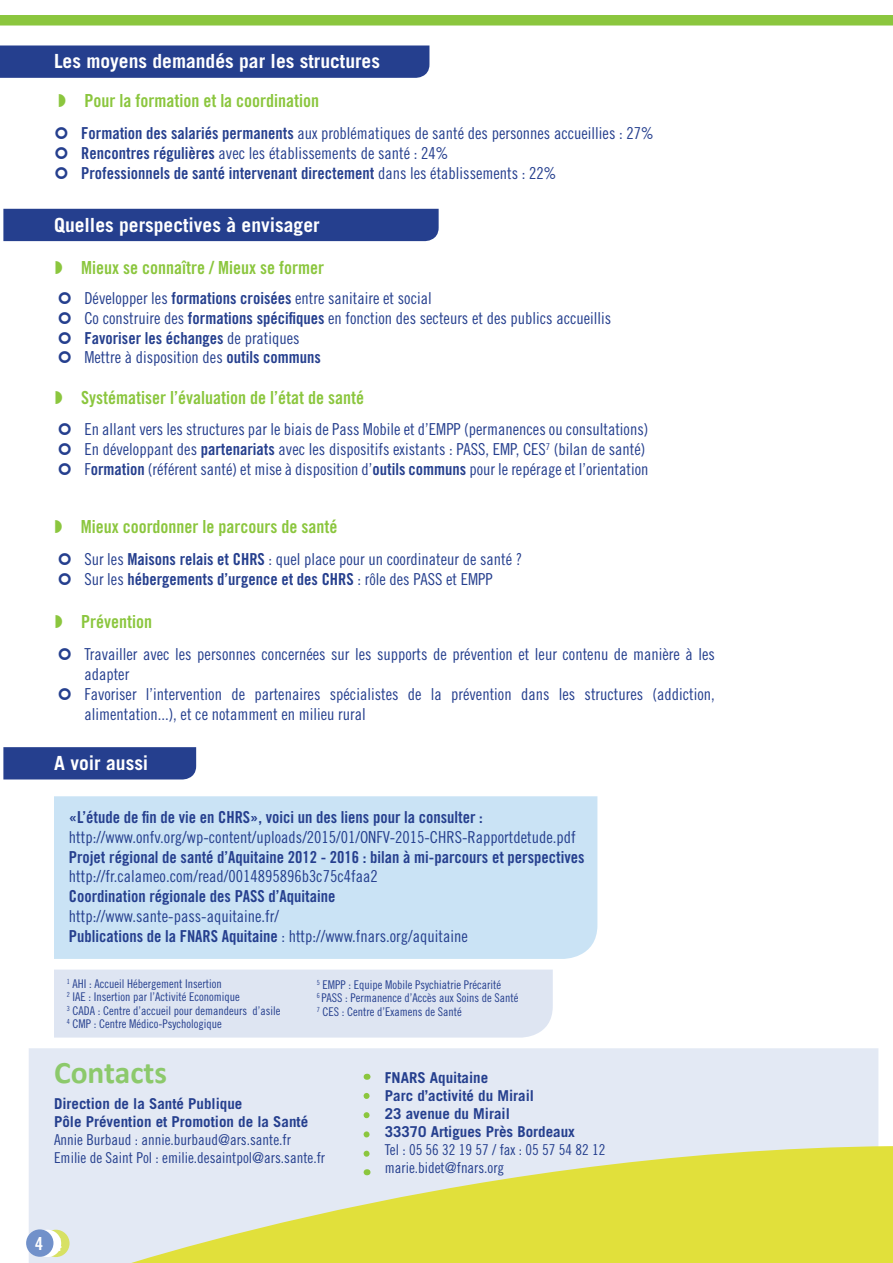
<style>
.page{position:relative;width:893px;height:1263px;background:#fff}
.page>*{position:absolute;margin:0;border:0;box-sizing:border-box;transform-origin:0 0}
.t1{font:700 31.5px "Calibri";color:#8cc96b}
.t2{font:700 19.5px "Trade Gothic LT Std";color:#fff}
.t3{font:18px "Trade Gothic LT Std Bd Cn 20";color:#8bc63e}
.t4{font:18px "Trade Gothic LT Std Bd Cn 20";color:#fff}
.t5{font:16.5px/19.8px "Trade Gothic LT Std Cn 18";color:#253f8e}
.t6{font:16.5px "Trade Gothic LT Std Bd Cn 20";color:#253f8e}
.t7{font:700 15px/18px "Trade Gothic LT Std";color:#253f8e}
.t8{font:15px/18px "Trade Gothic LT Std Cn 18";color:#253f8e}
.t9{font:12px/13.5px "Trade Gothic LT Std Cn 18";color:#253f8e}
.s1{font-family:"Trade Gothic LT Std Bd Cn 20"}
.s2{font-family:"Trade Gothic LT Std Cn 18"}
</style>
<div class="page">
<div style="left:29px;top:1048px;width:849px;height:215px;background:#e3e9f4"></div>
<div style="left:42px;top:1230px;width:28px;height:27px;background:#d7e164;border-radius:50%"></div>
<svg style="left:34px;top:1230px;width:27px;height:27px"></svg>
<div style="left:26px;top:1229px;width:27px;height:28px;background:#7191ca;border-radius:50%"></div>
<svg style="left:364px;top:1096px;width:6px;height:50px"></svg>
<div style="left:3px;top:209px;width:436px;height:32px;background:#253f8e"></div>
<div style="left:0;top:15px;width:893px;height:11px;background:#8bc63e"></div>
<svg style="left:68px;top:1146px;width:825px;height:117px;fill:#e1e03b"></svg>
<div style="left:0;top:45px;width:429px;height:33px;background:#253f8e"></div>
<div style="left:3px;top:747px;width:193px;height:32px;background:#253f8e"></div>
<div style="left:54px;top:796px;width:543px;height:163px;background:#cae3f5"></div>
<div style="left:54px;top:969px;width:499px;height:68px;background:#dee5f2"></div>
<p class="t2" style="left:54px;top:49px;width:328px">Les moyens demandés par les structures</p>
<p class="t3" style="left:84px;top:90px;width:236px">Pour la formation et la coordination</p>
<p class="t5" style="left:81px;top:124px;width:574px"><span class="s1">Formation des salariés permanents</span> aux problématiques de santé des personnes accueillies : 27%<br><span class="s1">Rencontres régulières</span> avec les établissements de santé : 24%</p>
<p class="t6" style="left:81px;top:163px;width:477px">Professionnels de santé intervenant directement <span class="s2">dans les établissements : 22%</span></p>
<p class="t2" style="left:54px;top:213px;width:267px">Quelles perspectives à envisager</p>
<p class="t3" style="left:81px;top:257px;width:244px">Mieux se connaître / Mieux se former</p>
<p class="t5" style="left:84px;top:288px;width:528px">Développer les <span class="s1">formations croisées</span> entre sanitaire et social<br>Co construire des <span class="s1">formations spécifiques</span> en fonction des secteurs et des publics accueillis</p>
<p class="t6" style="left:84px;top:328px;width:217px">Favoriser les échanges <span class="s2">de pratiques</span></p>
<p class="t5" style="left:84px;top:347px;width:238px">Mettre à disposition des <span class="s1">outils communs</span></p>
<p class="t3" style="left:81px;top:387px;width:284px">Systématiser l’évaluation de l’état de santé</p>
<p class="t5" style="left:84px;top:419px;width:566px">En allant vers les structures par le biais de Pass Mobile et d’EMPP (permanences ou consultations)<br>En développant des <span class="s1">partenariats</span> avec les dispositifs existants : PASS, EMP, CES<sup>7</sup> (bilan de santé)<br>F<span class="s1">ormation</span> (référent santé) et mise à disposition d’<span class="s1">outils communs</span> pour le repérage et l’orientation</p>
<p class="t3" style="left:81px;top:515px;width:258px">Mieux coordonner le parcours de santé</p>
<p class="t5" style="left:84px;top:549px;width:439px">Sur les <span class="s1">Maisons relais et CHRS</span> : quel place pour un coordinateur de santé ?</p>
<p class="t6" style="left:84px;top:569px;width:410px"><span class="s2">Sur les</span> hébergements d’urgence et des CHRS <span class="s2">: rôle des PASS et EMPP</span></p>
<p class="t3" style="left:81px;top:611px;width:72px">Prévention</p>
<p class="t5" style="left:84px;top:644px;width:632px">Travailler avec les personnes concernées sur les supports de prévention et leur contenu de manière à les adapter<br>Favoriser l’intervention de partenaires spécialistes de la prévention dans les structures (addiction, alimentation...), et ce notamment en milieu rural</p>
<p class="t2" style="left:54px;top:751px;width:96px">A voir aussi</p>
<p class="t6" style="left:69px;top:807px;width:416px">«L’étude de fin de vie en CHRS», voici un des liens pour la consulter :</p>
<p class="t5" style="left:69px;top:827px;width:508px">http://www.onfv.org/wp-content/uploads/2015/01/ONFV-2015-CHRS-Rapportdetude.pdf</p>
<p class="t6" style="left:69px;top:847px;width:517px">Projet régional de santé d’Aquitaine 2012 - 2016 : bilan à mi-parcours et perspectives</p>
<p class="t5" style="left:69px;top:866px;width:310px">http://fr.calameo.com/read/0014895896b3c75c4faa2</p>
<p class="t6" style="left:69px;top:886px;width:268px">Coordination régionale des PASS d’Aquitaine</p>
<p class="t5" style="left:69px;top:906px;width:400px">http://www.sante-pass-aquitaine.fr/<br><span class="s1">Publications de la FNARS Aquitaine</span> : http://www.fnars.org/aquitaine</p>
<p class="t9" style="left:67px;top:977px;width:215px"><sup>1</sup> AHI : Accueil Hébergement Insertion<br><sup>2</sup> IAE : Insertion par l’Activité Economique<br><sup>3</sup> CADA : Centre d’accueil pour demandeurs d’asile <sup>4</sup> CMP : Centre Médico-Psychologique</p>
<p class="t9" style="left:317px;top:978px;width:203px"><sup>5</sup> EMPP : Equipe Mobile Psychiatrie Précarité<br><sup>6</sup> PASS : Permanence d’Accès aux Soins de Santé<br><sup>7</sup> CES : Centre d’Examens de Santé</p>
<h1 class="t1" style="left:54px;top:1052px;width:115px">Contacts</h1>
<p class="t7" style="left:54px;top:1094px;width:256px">Direction de la Santé Publique<br>Pôle Prévention et Promotion de la Santé</p>
<p class="t8" style="left:54px;top:1130px;width:273px">Annie Burbaud : annie.burbaud@ars.sante.fr<br>Emilie de Saint Pol : emilie.desaintpol@ars.sante.fr</p>
<p class="t4" style="left:35px;top:1233px;width:29px">4 4</p>
<p class="t7" style="left:385px;top:1068px;width:192px">FNARS Aquitaine<br>Parc d’activité du Mirail<br>23 avenue du Mirail<br>33370 Artigues Près Bordeaux</p>
<p class="t8" style="left:385px;top:1141px;width:222px">Tel : 05 56 32 19 57 / fax : 05 57 54 82 12 marie.bidet@fnars.org</p>
</div>
